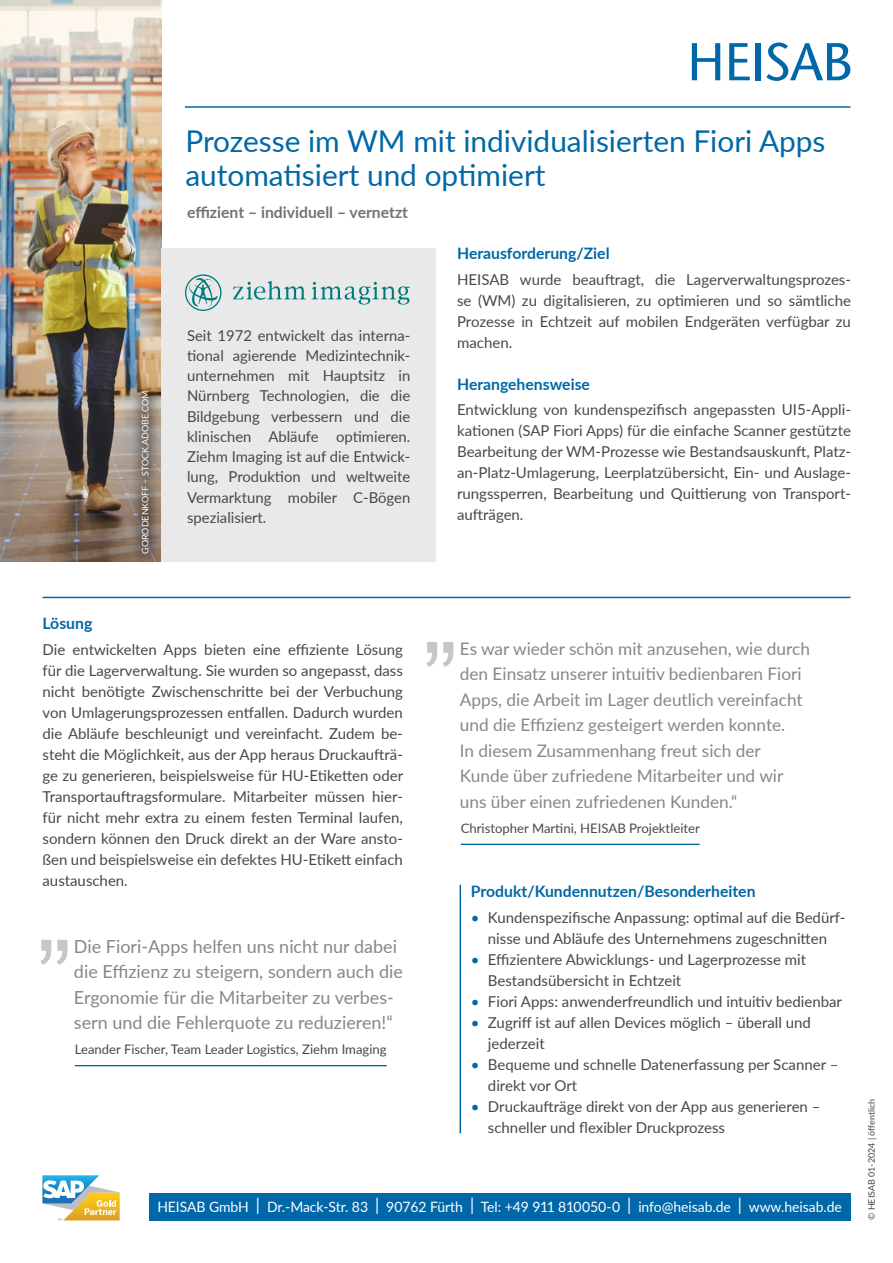
<style>
.page{position:relative;width:893px;height:1263px;background:#fff}
.page>*{position:absolute;margin:0;border:0;box-sizing:border-box;transform-origin:0 0}
.t1{font:30px/34.5px "Lato";color:#0068a8}
.t2{font:18px/25.5px "Lato";color:#868786}
.t3{font:17.25px/25.5px "Lato";color:#868786}
.t4{font:700 15.75px "Lato";color:#0068a8}
.t5{font:700 15.75px "Lato";color:#737373}
.t6{font:15px/21px "Lato";color:#484847}
.t7{font:14.25px "Lato";letter-spacing:-.005em;color:#fff}
.t8{font:13.2px "Lato";color:#484847}
.t9{font:9px "Lato";letter-spacing:-.005em;color:#fff}
.t10{font:9px "Lato";letter-spacing:-.005em;color:#484847}
.s1{color:#0068a8}
.s2{font-size:17.25px}
</style>
<div class="page">
<img style="left:0;top:0;width:162px;height:561px">
<div style="left:149px;top:1192px;width:701px;height:28px;background:#0068a8"></div>
<div style="left:162px;top:248px;width:274px;height:313px;background:#e9e9e9"></div>
<hr style="left:460px;top:885px;width:1px;height:248px;background:#0068a8">
<hr style="left:461px;top:844px;width:239px;height:1px;background:#0068a8">
<svg style="left:426px;top:642px;width:27px;height:25px"></svg>
<hr style="left:75px;top:1065px;width:312px;height:1px;background:#0068a8">
<svg style="left:40px;top:940px;width:27px;height:25px"></svg>
<hr style="left:43px;top:597px;width:807px;height:1px;background:#0068a8">
<hr style="left:185px;top:106px;width:665px;height:2px;background:#0068a8">
<svg style="left:43px;top:1175px;width:76px;height:45px"></svg>
<svg style="left:233px;top:281px;width:177px;height:24px"></svg>
<svg style="left:185px;top:274px;width:37px;height:37px"></svg>
<svg style="left:692px;top:43px;width:28px;height:37px"></svg>
<svg style="left:729px;top:43px;width:21px;height:37px"></svg>
<div style="left:756px;top:43px;width:5px;height:37px;background:#0068a8"></div>
<svg style="left:766px;top:43px;width:84px;height:38px"></svg>
<div style="left:129px;top:379px;width:34px;height:188px;background:#000;opacity:.8"></div>
<p class="t9" style="left:139px;top:554px;width:164px;rotate:-90deg">GORODENKOFF – STOCK.ADOBE.COM</p>
<h1 class="t1" style="left:185px;top:122px;width:642px">Prozesse im WM mit individualisierten Fiori Apps automatisiert und optimiert</h1>
<p class="t5" style="left:187px;top:201px;width:223px">effizient – individuell – vernetzt</p>
<p class="t6" style="left:187px;top:324px;width:225px;line-height:20.2px;text-align:justify">Seit 1972 entwickelt das interna&shy;tional agierende Medizintechnik&shy;unternehmen mit Hauptsitz in Nürnberg Technologien, die die Bildgebung verbessern und die klinischen Abläufe optimieren.<br>Ziehm Imaging ist auf die Entwick&shy;lung, Produktion und weltweite Vermarktung mobiler C-Bögen spezialisiert.</p>
<p class="t4" style="left:457px;top:242px;width:154px">Herausforderung/Ziel</p>
<p class="t6" style="left:457px;top:268px;width:395px;text-align:justify">HEISAB wurde beauftragt, die Lagerverwaltungsprozes&shy;se (WM) zu digitalisieren, zu optimieren und so sämtliche Prozesse in Echtzeit auf mobilen Endgeräten verfügbar zu machen.</p>
<p class="t4" style="left:457px;top:372px;width:134px">Herangehensweise</p>
<p class="t6" style="left:457px;top:398px;width:395px">Entwicklung von kundenspezifisch angepassten UI5-Appli&shy;kationen (SAP Fiori Apps) für die einfache Scanner gestützte Bearbeitung der WM-Prozesse wie Bestandsauskunft, Platz&shy;an-Platz-Umlagerung, Leerplatzübersicht, Ein- und Auslage&shy;rungssperren, Bearbeitung und Quittierung von Transport&shy;aufträgen.</p>
<p class="t4" style="left:43px;top:612px;width:51px">Lösung</p>
<p class="t6" style="left:43px;top:638px;width:362px;text-align:justify">Die entwickelten Apps bieten eine effiziente Lösung für die Lagerverwaltung. Sie wurden so angepasst, dass nicht benötigte Zwischenschritte bei der Verbuchung von Umlagerungsprozessen entfallen. Dadurch wurden die Abläufe beschleunigt und vereinfacht. Zudem be&shy;steht die Möglichkeit, aus der App heraus Druckaufträ&shy;ge zu generieren, beispielsweise für HU-Etiketten oder Transportauftragsformulare. Mitarbeiter müssen hier&shy;für nicht mehr extra zu einem festen Terminal laufen, sondern können den Druck direkt an der Ware ansto&shy;ßen und beispielsweise ein defektes HU-Etikett einfach austauschen.</p>
<p class="t2" style="left:74px;top:932px;width:331px">Die Fiori-Apps helfen uns nicht nur dabei die Effizienz zu steigern, sondern auch die Ergonomie für die Mitarbeiter zu verbes&shy;sern und die Fehlerquote zu reduzieren!“</p>
<p class="t8" style="left:75px;top:1040px;width:313px">Leander Fischer, Team Leader Logistics, Ziehm Imaging</p>
<p class="t3" style="left:460px;top:635px;width:352px">Es war wieder schön mit anzusehen, wie durch den Einsatz unserer intuitiv bedienbaren Fiori Apps, die Arbeit im Lager deutlich vereinfacht und die Effizienz gesteigert werden konnte.<br>In diesem Zusammenhang freut sich der Kunde über zufriedene Mitarbeiter und wir uns über einen zufriedenen Kunden.“</p>
<p class="t8" style="left:461px;top:819px;width:241px">Christopher Martini, HEISAB Projektleiter</p>
<p class="t4" style="left:471px;top:880px;width:286px">Produkt/Kundennutzen/Besonderheiten</p>
<p class="t6" style="left:471px;top:906px;width:376px;text-align:center"><span class="s1">•</span> Kundenspezifische Anpassung: optimal auf die Bedürf&shy;nisse und Abläufe des Unternehmens zugeschnitten</p>
<p class="t6" style="left:488px;top:948px;width:320px;text-indent:-17px"><span class="s1">•</span> Effizientere Abwicklungs- und Lagerprozesse mit<br>Bestandsübersicht in Echtzeit</p>
<p class="t6" style="left:471px;top:990px;width:373px"><span class="s1">•</span> Fiori Apps: anwenderfreundlich und intuitiv bedienbar</p>
<p class="t6" style="left:488px;top:1011px;width:324px;text-indent:-17px"><span class="s1">•</span> Zugriff ist auf allen Devices möglich – überall und jederzeit</p>
<p class="t6" style="left:488px;top:1053px;width:352px;text-indent:-17px"><span class="s1">•</span> Bequeme und schnelle Datenerfassung per Scanner – direkt vor Ort</p>
<p class="t6" style="left:488px;top:1095px;width:334px;text-indent:-17px"><span class="s1">•</span> Druckaufträge direkt von der App aus generieren – schneller und flexibler Druckprozess</p>
<p class="t7" style="left:157px;top:1197px;width:686px">HEISAB GmbH <span class="s2">|</span> Dr.-Mack-Str. 83 <span class="s2">|</span> 90762 Fürth <span class="s2">|</span> Tel: +49 911 810050-0 <span class="s2">|</span> info@heisab.de <span class="s2">|</span> www.heisab.de</p>
<p class="t10" style="left:865px;top:1220px;width:123px;rotate:-90deg">© HEISAB 01-2024 | öffentlich</p>
</div>
